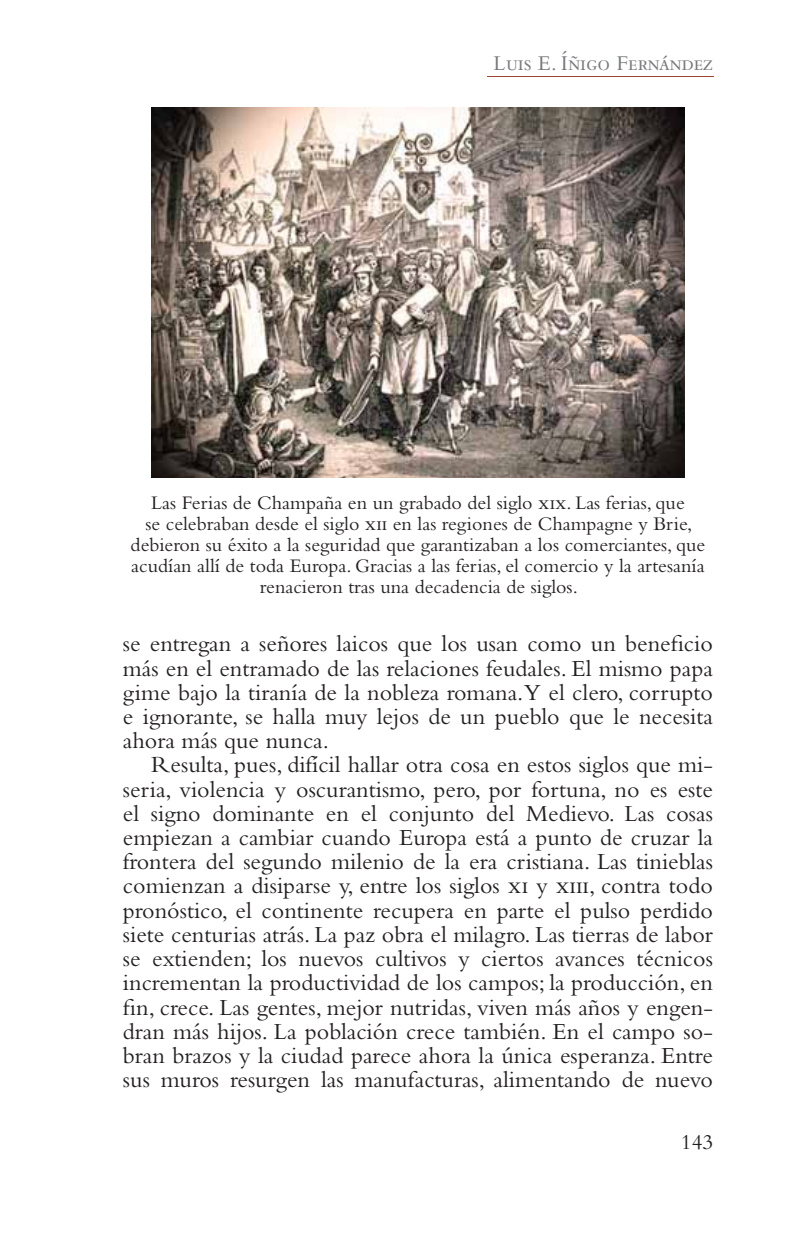
<style>
.page{position:relative;width:800px;height:1238px;background:#fff}
.page>*{position:absolute;margin:0;border:0;box-sizing:border-box;transform-origin:0 0}
.t1{font:24px/24.2px "Bembo Std";letter-spacing:.01em;color:#231f20;text-align:justify}
.t2{font:22px "Bembo Std";color:#77787b}
.t3{font:22px "Bembo Std";color:#231f20}
.t4{font:20px/21px "Bembo Std";color:#231f20;text-align:center}
</style>
<div class="page">
<hr style="left:487px;top:76px;width:226px;height:1px;background:#9b442f">
<img style="left:151px;top:108px;width:533px;height:369px">
<p class="t2" style="left:493px;top:56px;width:221px">Luis E. Íñigo Fernández</p>
<p class="t4" style="left:131px;top:494px;width:576px">Las Ferias de Champaña en un grabado del siglo xix. Las ferias, que<br>se celebraban desde el siglo xii en las regiones de Champagne y Brie, debieron su éxito a la seguridad que garantizaban a los comerciantes, que acudían allí de toda Europa. Gracias a las ferias, el comercio y la artesanía renacieron tras una decadencia de siglos.</p>
<p class="t1" style="left:123px;top:634px;width:591px">se entregan a señores laicos que los usan como un beneficio más en el entramado de las relaciones feudales. El mismo papa gime bajo la tiranía de la nobleza romana.Y el clero, corrupto e ignorante, se halla muy lejos de un pueblo que le necesita ahora más que nunca.</p>
<p class="t1" style="left:123px;top:755px;width:591px;text-indent:28px">Resulta, pues, difícil hallar otra cosa en estos siglos que mi&shy;seria, violencia y oscurantismo, pero, por fortuna, no es este el signo dominante en el conjunto del Medievo. Las cosas empiezan a cambiar cuando Europa está a punto de cruzar la frontera del segundo milenio de la era cristiana. Las tinieblas comienzan a disiparse y, entre los siglos xi y xiii, contra todo pronóstico, el continente recupera en parte el pulso perdido siete centurias atrás. La paz obra el milagro. Las tierras de labor se extienden; los nuevos cultivos y ciertos avances técnicos incrementan la productividad de los campos; la producción, en fin, crece. Las gentes, mejor nutridas, viven más años y engen&shy;dran más hijos. La población crece también. En el campo so&shy;bran brazos y la ciudad parece ahora la única esperanza. Entre sus muros resurgen las manufacturas, alimentando de nuevo</p>
<p class="t3" style="left:680px;top:1134px;width:34px">143</p>
</div>
